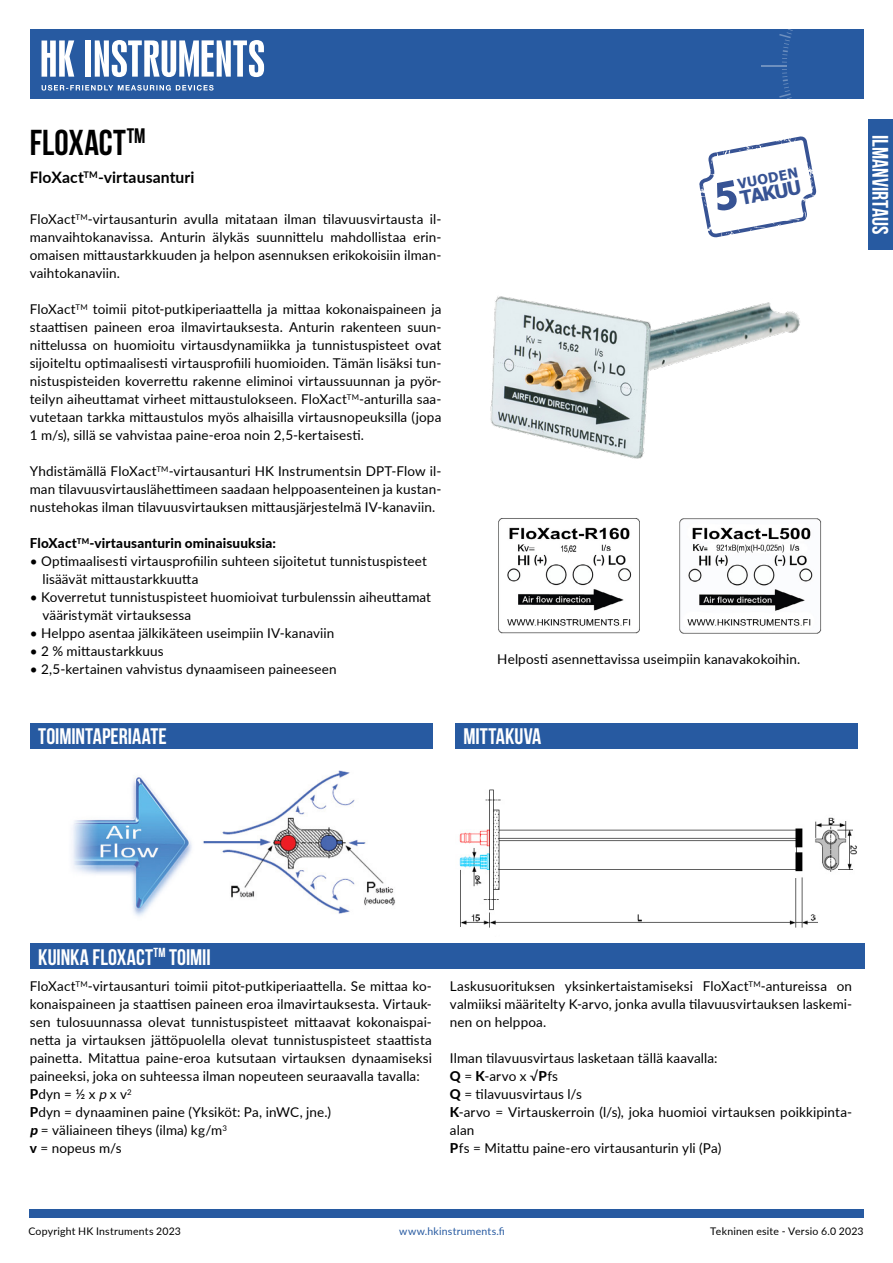
<style>
.page{position:relative;width:893px;height:1263px;background:#fff}
.page>*{position:absolute;margin:0;border:0;box-sizing:border-box;transform-origin:0 0}
.t1{font:700 36px "Bebas Neue";letter-spacing:.005em;color:#000}
.t2{font:700 22.5px "Bebas Neue";color:#fff}
.t3{font:700 19.2px "Tahoma";color:#375394}
.t4{font:700 15.75px "Lato";letter-spacing:.005em;color:#000}
.t5{font:700 13.65px "Tahoma";color:#375394}
.t6{font:13.5px/18px "Lato";letter-spacing:.01em;color:#000;text-align:justify}
.t7{font:800 13.5px "Lato";letter-spacing:.01em;color:#000}
.t8{font:10.5px "Lato";letter-spacing:.02em;color:#000}
.t9{font:10.5px "Lato";letter-spacing:.02em;color:#275aa1}
.s1{font-weight:800}
.s2{font-style:italic}
.s3{font-weight:800;font-style:italic}
</style>
<div class="page">
<div style="left:30px;top:29px;width:833px;height:70px;background:#275aa1"></div>
<hr style="left:761px;top:65px;width:26px;height:2px;background:#fff">
<svg style="left:779px;top:29px;width:14px;height:34px"></svg>
<div style="left:29px;top:1209px;width:834px;height:8px;background:#275aa1"></div>
<div style="left:85px;top:40px;width:6px;height:37px;background:#fff"></div>
<svg style="left:42px;top:40px;width:32px;height:37px"></svg>
<svg style="left:95px;top:40px;width:169px;height:37px"></svg>
<svg style="left:42px;top:85px;width:172px;height:6px"></svg>
<div style="left:868px;top:119px;width:25px;height:131px;background:#275aa1"></div>
<div style="left:30px;top:944px;width:834px;height:25px;background:#275aa1"></div>
<div style="left:30px;top:723px;width:403px;height:25px;background:#275aa1"></div>
<img style="left:490px;top:296px;width:310px;height:163px">
<img style="left:498px;top:518px;width:324px;height:116px">
<img style="left:72px;top:770px;width:323px;height:147px">
<svg style="left:699px;top:69px;width:165px;height:169px"></svg>
<div style="left:455px;top:723px;width:403px;height:25px;background:#275aa1"></div>
<img style="left:459px;top:789px;width:398px;height:139px">
<h1 class="t1" style="left:30px;top:123px;width:117px">FLOXACT<sup>TM</sup></h1>
<p class="t4" style="left:30px;top:166px;width:166px">FloXact<sup>TM</sup>-virtausanturi</p>
<p class="t6" style="left:30px;top:210px;width:413px">FloXact<sup>TM</sup>-virtausanturin avulla mitataan ilman tilavuusvirtausta il&shy;manvaihtokanavissa. Anturin älykäs suunnittelu mahdollistaa erin&shy;omaisen mittaustarkkuuden ja helpon asennuksen erikokoisiin ilman&shy;vaihtokanaviin.</p>
<p class="t6" style="left:30px;top:300px;width:413px">FloXact<sup>TM</sup> toimii pitot-putkiperiaattella ja mittaa kokonaispaineen ja staattisen paineen eroa ilmavirtauksesta. Anturin rakenteen suun&shy;nittelussa on huomioitu virtausdynamiikka ja tunnistuspisteet ovat sijoiteltu optimaalisesti virtausprofiili huomioiden. Tämän lisäksi tun&shy;nistuspisteiden koverrettu rakenne eliminoi virtaussuunnan ja pyör&shy;teilyn aiheuttamat virheet mittaustulokseen. FloXact<sup>TM</sup>-anturilla saa&shy;vutetaan tarkka mittaustulos myös alhaisilla virtausnopeuksilla (jopa 1 m/s), sillä se vahvistaa paine-eroa noin 2,5-kertaisesti.</p>
<p class="t6" style="left:30px;top:462px;width:413px">Yhdistämällä FloXact<sup>TM</sup>-virtausanturi HK Instrumentsin DPT-Flow il&shy;man tilavuusvirtauslähettimeen saadaan helppoasenteinen ja kustan&shy;nustehokas ilman tilavuusvirtauksen mittausjärjestelmä IV-kanaviin.</p>
<p class="t7" style="left:30px;top:533px;width:248px">FloXact<sup>TM</sup>-virtausanturin ominaisuuksia:</p>
<p class="t6" style="left:43px;top:552px;width:386px;text-indent:-13px">• Optimaalisesti virtausprofiilin suhteen sijoitetut tunnistuspisteet lisäävät mittaustarkkuutta</p>
<p class="t6" style="left:43px;top:588px;width:390px;text-indent:-13px">• Koverretut tunnistuspisteet huomioivat turbulenssin aiheuttamat vääristymät virtauksessa</p>
<p class="t6" style="left:30px;top:624px;width:306px">• Helppo asentaa jälkikäteen useimpiin IV-kanaviin</p>
<p class="t6" style="left:30px;top:642px;width:136px">• 2 % mittaustarkkuus</p>
<p class="t6" style="left:30px;top:660px;width:308px">• 2,5-kertainen vahvistus dynaamiseen paineeseen</p>
<h2 class="t2" style="left:38px;top:724px;width:130px">TOIMINTAPERIAATE</h2>
<p class="t5" style="left:736px;top:175px;width:63px;rotate:-11deg">VUODEN</p>
<h3 class="t3" style="left:738px;top:185px;width:63px;rotate:-11deg">TAKUU</h3>
<p class="t6" style="left:497px;top:650px;width:305px">Helposti asennettavissa useimpiin kanavakokoihin.</p>
<h2 class="t2" style="left:463px;top:724px;width:79px">MITTAKUVA</h2>
<h2 class="t2" style="left:893px;top:135px;width:101px;rotate:90deg">ILMANVIRTAUS</h2>
<h2 class="t2" style="left:38px;top:944px;width:174px">KUINKA FLOXACT<sup>TM</sup> TOIMII</h2>
<p class="t6" style="left:30px;top:977px;width:404px;text-align:left">FloXact<sup>TM</sup>-virtausanturi toimii pitot-putkiperiaattella. Se mittaa ko&shy;konaispaineen ja staattisen paineen eroa ilmavirtauksesta. Virtauk&shy;sen tulosuunnassa olevat tunnistuspisteet mittaavat kokonaispai&shy;netta ja virtauksen jättöpuolella olevat tunnistuspisteet staattista painetta. Mitattua paine-eroa kutsutaan virtauksen dynaamiseksi paineeksi, joka on suhteessa ilman nopeuteen seuraavalla tavalla:<br><span class="s1">P</span>dyn = ½ x <span class="s2">p</span> x v<sup>2<br></sup><span class="s1">P</span>dyn = dynaaminen paine (Yksiköt: Pa, inWC, jne.)<br><span class="s3">p</span> = väliaineen tiheys (ilma) kg/m<sup>3<br></sup><span class="s1">v</span> = nopeus m/s</p>
<p class="t6" style="left:450px;top:977px;width:404px">Laskusuorituksen yksinkertaistamiseksi FloXact<sup>TM</sup>-antureissa on valmiiksi määritelty K-arvo, jonka avulla tilavuusvirtauksen laskemi&shy;nen on helppoa.</p>
<p class="t6" style="left:450px;top:1049px;width:404px;text-align:left">Ilman tilavuusvirtaus lasketaan tällä kaavalla:<br><span class="s1">Q</span> = <span class="s1">K</span>-arvo x √<span class="s1">P</span>fs<br><span class="s1">Q</span> = tilavuusvirtaus l/s<br><span class="s1">K</span>-arvo = Virtauskerroin (l/s), joka huomioi virtauksen poikkipinta&shy;alan<br><span class="s1">P</span>fs = Mitattu paine-ero virtausanturin yli (Pa)</p>
<p class="t8" style="left:28px;top:1224px;width:154px">Copyright HK Instruments 2023</p>
<p class="t9" style="left:399px;top:1224px;width:107px">www.hkinstruments.fi</p>
<p class="t8" style="left:710px;top:1224px;width:155px">Tekninen esite - Versio 6.0 2023</p>
</div>
